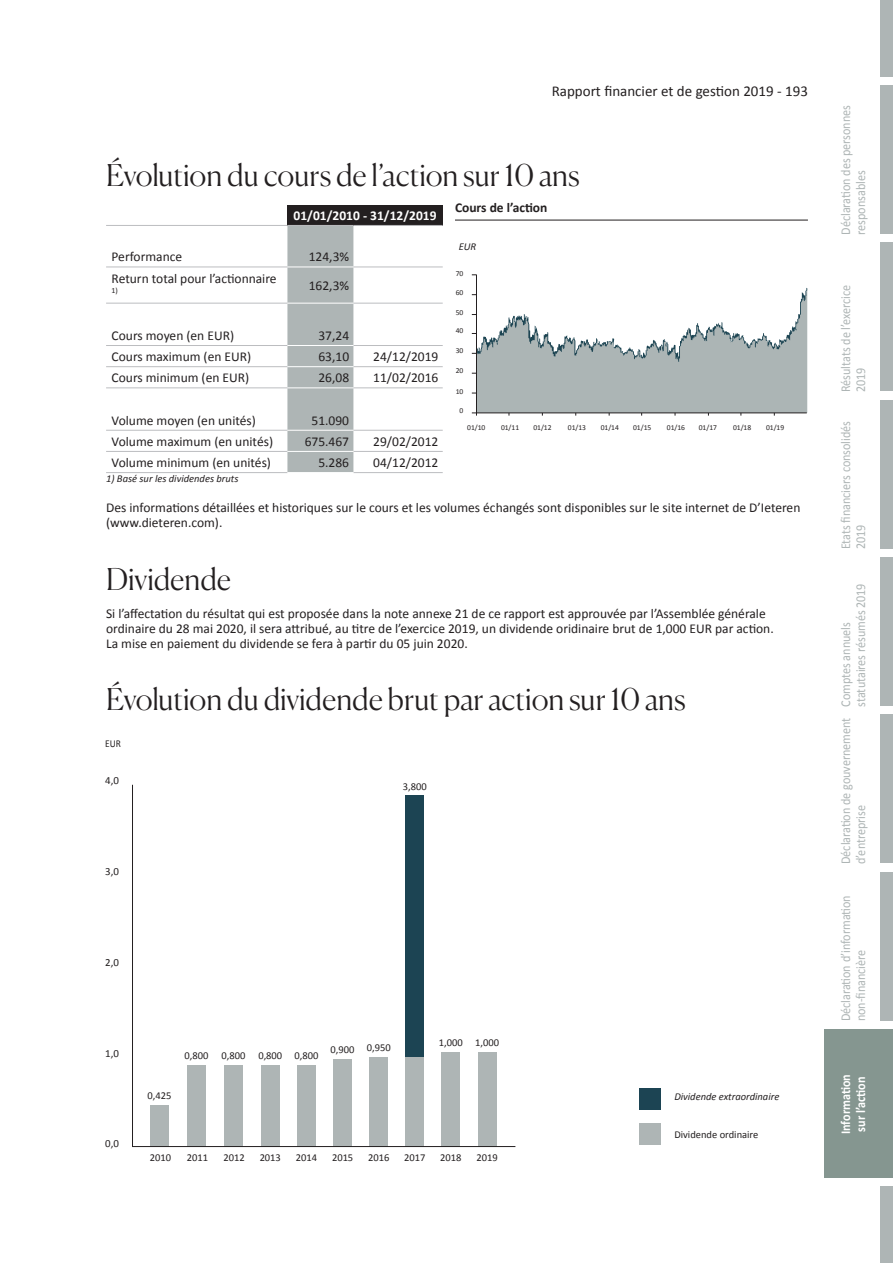
<style>
.page{position:relative;width:893px;height:1263px;background:#fff}
.page>*{position:absolute;margin:0;border:0;box-sizing:border-box;transform-origin:0 0}
.t1{font:300 30px "Canela";letter-spacing:-.005em;color:#231f20}
.t2{font:15px "Calibri";color:#231f20}
.t3{font:13.5px/15px "Calibri";color:#231f20}
.t4{font:13.5px/15px "Calibri";letter-spacing:-.005em;color:#aeb5b5;scale:.9 1}
.t5{font:700 13.5px/15px "Calibri";letter-spacing:-.005em;color:#fff;scale:.9 1}
.t6{font:700 13.5px "Calibri";letter-spacing:-.005em;color:#fff}
.t7{font:700 13.5px "Calibri";color:#231f20}
.t8{font:10.95px "Calibri";color:#231f20}
.t9{font:10.5px "Calibri";color:#231f20}
.t10{font:italic 10.5px "Calibri";color:#231f20}
.t11{font:10.5px "Calibri";color:#231f20;scale:.9 1}
.t12{font:7.8px "Calibri";color:#231f20}
.t13{font:7.5px "Calibri";color:#231f20}
</style>
<div class="page">
<div style="left:880px;top:0;width:13px;height:77px;background:#aeb5b5"></div>
<div style="left:880px;top:85px;width:13px;height:149px;background:#aeb5b5"></div>
<div style="left:880px;top:242px;width:13px;height:149px;background:#aeb5b5"></div>
<div style="left:880px;top:400px;width:13px;height:149px;background:#aeb5b5"></div>
<div style="left:880px;top:557px;width:13px;height:149px;background:#aeb5b5"></div>
<div style="left:880px;top:714px;width:13px;height:149px;background:#aeb5b5"></div>
<div style="left:880px;top:872px;width:13px;height:148px;background:#aeb5b5"></div>
<div style="left:825px;top:1029px;width:68px;height:149px;background:#859690"></div>
<div style="left:880px;top:1186px;width:13px;height:77px;background:#aeb5b5"></div>
<div style="left:287px;top:205px;width:156px;height:20px;background:#231f20"></div>
<div style="left:287px;top:226px;width:66px;height:246px;background:#aeb5b5"></div>
<hr style="left:106px;top:267px;width:181px;height:1px;background:#bcbdc0">
<hr style="left:106px;top:303px;width:181px;height:1px;background:#bcbdc0">
<hr style="left:106px;top:345px;width:181px;height:1px;background:#bcbdc0">
<hr style="left:106px;top:366px;width:181px;height:1px;background:#bcbdc0">
<hr style="left:106px;top:387px;width:181px;height:1px;background:#bcbdc0">
<hr style="left:106px;top:430px;width:181px;height:1px;background:#bcbdc0">
<hr style="left:106px;top:451px;width:181px;height:1px;background:#bcbdc0">
<hr style="left:106px;top:472px;width:181px;height:1px;background:#bcbdc0">
<hr style="left:106px;top:225px;width:181px;height:1px;background:#bcbdc0">
<hr style="left:287px;top:225px;width:66px;height:1px;background:#bcbdc0">
<hr style="left:353px;top:225px;width:90px;height:1px;background:#bcbdc0">
<hr style="left:353px;top:267px;width:90px;height:1px;background:#bcbdc0">
<hr style="left:353px;top:303px;width:90px;height:1px;background:#bcbdc0">
<hr style="left:353px;top:345px;width:90px;height:1px;background:#bcbdc0">
<hr style="left:353px;top:366px;width:90px;height:1px;background:#bcbdc0">
<hr style="left:353px;top:387px;width:90px;height:1px;background:#bcbdc0">
<hr style="left:353px;top:430px;width:90px;height:1px;background:#bcbdc0">
<hr style="left:353px;top:451px;width:90px;height:1px;background:#bcbdc0">
<hr style="left:353px;top:472px;width:90px;height:1px;background:#bcbdc0">
<hr style="left:287px;top:267px;width:66px;height:1px;background:#fff">
<hr style="left:287px;top:303px;width:66px;height:1px;background:#fff">
<hr style="left:287px;top:345px;width:66px;height:1px;background:#fff">
<hr style="left:287px;top:366px;width:66px;height:1px;background:#fff">
<hr style="left:287px;top:387px;width:66px;height:1px;background:#fff">
<hr style="left:287px;top:430px;width:66px;height:1px;background:#fff">
<hr style="left:287px;top:451px;width:66px;height:1px;background:#fff">
<hr style="left:455px;top:220px;width:353px;height:1px;background:#231f20">
<div style="left:639px;top:1088px;width:21px;height:21px;background:#1c4453"></div>
<div style="left:639px;top:1123px;width:21px;height:21px;background:#aeb5b5"></div>
<hr style="left:476px;top:274px;width:1px;height:142px;background:#231f20">
<svg style="left:472px;top:288px;width:335px;height:128px"></svg>
<svg style="left:132px;top:784px;width:384px;height:363px"></svg>
<p class="t2" style="left:552px;top:82px;width:258px">Rapport financier et de gestion 2019 - 193</p>
<h1 class="t1" style="left:106px;top:151px;width:475px">Évolution du cours de l’action sur 10 ans</h1>
<p class="t6" style="left:294px;top:207px;width:144px">01/01/2010 - 31/12/2019</p>
<p class="t3" style="left:112px;top:249px;width:72px">Performance</p>
<p class="t3" style="left:309px;top:249px;width:42px">124,3%</p>
<p class="t3" style="left:112px;top:271px;width:167px">Return total pour l’actionnaire</p>
<p class="t12" style="left:112px;top:286px;width:8px">1)</p>
<p class="t3" style="left:309px;top:278px;width:42px">162,3%</p>
<p class="t3" style="left:112px;top:328px;width:124px">Cours moyen (en EUR)</p>
<p class="t3" style="left:318px;top:328px;width:32px">37,24</p>
<p class="t3" style="left:112px;top:349px;width:141px">Cours maximum (en EUR)</p>
<p class="t3" style="left:318px;top:349px;width:32px">63,10</p>
<p class="t3" style="left:373px;top:349px;width:67px">24/12/2019</p>
<p class="t3" style="left:112px;top:370px;width:139px">Cours minimum (en EUR)</p>
<p class="t3" style="left:318px;top:370px;width:32px">26,08</p>
<p class="t3" style="left:373px;top:370px;width:67px">11/02/2016</p>
<p class="t3" style="left:112px;top:413px;width:146px">Volume moyen (en unités)</p>
<p class="t3" style="left:312px;top:413px;width:39px">51.090</p>
<p class="t3" style="left:112px;top:434px;width:163px">Volume maximum (en unités)</p>
<p class="t3" style="left:305px;top:434px;width:46px">675.467</p>
<p class="t3" style="left:373px;top:434px;width:67px">29/02/2012</p>
<p class="t3" style="left:112px;top:455px;width:161px">Volume minimum (en unités)</p>
<p class="t3" style="left:318px;top:455px;width:32px">5.286</p>
<p class="t3" style="left:373px;top:455px;width:67px">04/12/2012</p>
<p class="t10" style="left:106px;top:471px;width:134px">1) Basé sur les dividendes bruts</p>
<p class="t3" style="left:106px;top:500px;width:696px">Des informations détaillées et historiques sur le cours et les volumes échangés sont disponibles sur le site internet de D’Ieteren (www.dieteren.com).</p>
<h1 class="t1" style="left:106px;top:555px;width:127px">Dividende</h1>
<p class="t3" style="left:106px;top:606px;width:669px">Si l’affectation du résultat qui est proposée dans la note annexe 21 de ce rapport est approuvée par l’Assemblée générale ordinaire du 28 mai 2020, il sera attribué, au titre de l’exercice 2019, un dividende oridinaire brut de 1,000 EUR par action.<br>La mise en paiement du dividende se fera à partir du 05 juin 2020.</p>
<h1 class="t1" style="left:106px;top:676px;width:581px">Évolution du dividende brut par action sur 10 ans</h1>
<p class="t7" style="left:455px;top:199px;width:94px">Cours de l’action</p>
<p class="t10" style="left:459px;top:240px;width:19px">EUR</p>
<p class="t13" style="left:456px;top:268px;width:9px">70</p>
<p class="t13" style="left:456px;top:287px;width:9px">60</p>
<p class="t13" style="left:456px;top:307px;width:9px">50</p>
<p class="t13" style="left:456px;top:326px;width:9px">40</p>
<p class="t13" style="left:456px;top:346px;width:9px">30</p>
<p class="t13" style="left:456px;top:366px;width:9px">20</p>
<p class="t13" style="left:456px;top:387px;width:9px">10</p>
<p class="t13" style="left:459px;top:405px;width:5px">0</p>
<p class="t13" style="left:467px;top:422px;width:20px">01/10</p>
<p class="t13" style="left:501px;top:422px;width:20px">01/11</p>
<p class="t13" style="left:533px;top:422px;width:20px">01/12</p>
<p class="t13" style="left:568px;top:422px;width:20px">01/13</p>
<p class="t13" style="left:601px;top:422px;width:20px">01/14</p>
<p class="t13" style="left:633px;top:422px;width:20px">01/15</p>
<p class="t13" style="left:667px;top:422px;width:20px">01/16</p>
<p class="t13" style="left:699px;top:422px;width:20px">01/17</p>
<p class="t13" style="left:733px;top:422px;width:20px">01/18</p>
<p class="t13" style="left:766px;top:422px;width:20px">01/19</p>
<p class="t11" style="left:105px;top:737px;width:19px">EUR</p>
<p class="t8" style="left:105px;top:773px;width:15px">4,0</p>
<p class="t8" style="left:105px;top:864px;width:15px">3,0</p>
<p class="t9" style="left:403px;top:779px;width:25px">3,800</p>
<p class="t8" style="left:105px;top:955px;width:15px">2,0</p>
<p class="t8" style="left:105px;top:1046px;width:15px">1,0</p>
<p class="t8" style="left:105px;top:1137px;width:15px">0,0</p>
<p class="t9" style="left:147px;top:1089px;width:25px">0,425</p>
<p class="t9" style="left:185px;top:1049px;width:25px">0,800</p>
<p class="t9" style="left:221px;top:1049px;width:25px">0,800</p>
<p class="t9" style="left:258px;top:1049px;width:25px">0,800</p>
<p class="t9" style="left:294px;top:1049px;width:25px">0,800</p>
<p class="t9" style="left:330px;top:1043px;width:25px">0,900</p>
<p class="t9" style="left:367px;top:1041px;width:25px">0,950</p>
<p class="t9" style="left:439px;top:1036px;width:25px">1,000</p>
<p class="t9" style="left:475px;top:1036px;width:25px">1,000</p>
<p class="t9" style="left:150px;top:1150px;width:23px">2010</p>
<p class="t9" style="left:187px;top:1150px;width:23px">2011</p>
<p class="t9" style="left:224px;top:1150px;width:23px">2012</p>
<p class="t9" style="left:260px;top:1150px;width:23px">2013</p>
<p class="t9" style="left:296px;top:1150px;width:23px">2014</p>
<p class="t9" style="left:332px;top:1150px;width:23px">2015</p>
<p class="t9" style="left:368px;top:1150px;width:23px">2016</p>
<p class="t9" style="left:404px;top:1150px;width:23px">2017</p>
<p class="t9" style="left:440px;top:1150px;width:23px">2018</p>
<p class="t9" style="left:476px;top:1150px;width:23px">2019</p>
<p class="t10" style="left:674px;top:1089px;width:107px">Dividende extraordinaire</p>
<p class="t9" style="left:674px;top:1127px;width:86px">Dividende ordinaire</p>
<p class="t4" style="left:838px;top:235px;width:145px;rotate:-90deg">Déclaration des personnes responsables</p>
<p class="t4" style="left:838px;top:392px;width:120px;rotate:-90deg">Résultats de l’exercice<br>2019</p>
<p class="t4" style="left:838px;top:549px;width:144px;rotate:-90deg">Etats financiers consolidés<br>2019</p>
<p class="t4" style="left:838px;top:707px;width:138px;rotate:-90deg">Comptes annuels statutaires résumés 2019</p>
<p class="t4" style="left:838px;top:864px;width:164px;rotate:-90deg">Déclaration de gouvernement d’entreprise</p>
<p class="t4" style="left:838px;top:1021px;width:142px;rotate:-90deg">Déclaration d’information non-financière</p>
<p class="t5" style="left:838px;top:1134px;width:68px;rotate:-90deg">Information sur l’action</p>
</div>
